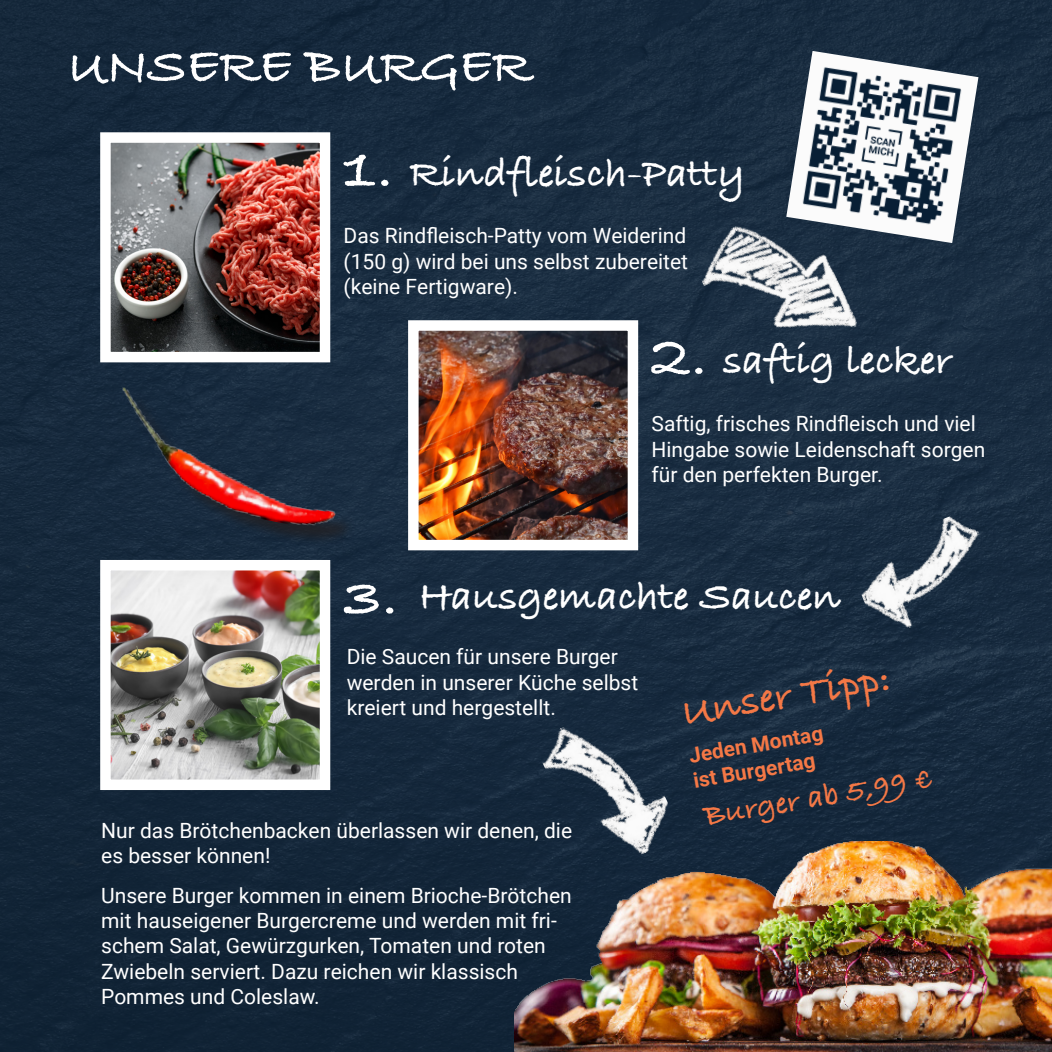
<style>
.page{position:relative;width:1052px;height:1052px;background:#16293d}
.page>*{position:absolute;margin:0;border:0;box-sizing:border-box;transform-origin:0 0}
.t1{font:700 63px "Bradley Hand ITCTT";color:#fff}
.t2{font:700 52.5px "Bradley Hand ITCTT";color:#fff}
.t3{font:700 42px "Bradley Hand ITCTT";color:#fff}
.t4{font:700 42px "Bradley Hand ITCTT";color:#f47846}
.t5{font:700 31.5px "Bradley Hand ITCTT";color:#f47846}
.t6{font:21px/25.2px "Roboto";color:#fff}
.t7{font:700 21px "Roboto";color:#f47846}
.s1{font-size:63px}
</style>
<div class="page">
<img style="left:111px;top:143px;width:208px;height:208px">
<div style="left:100px;top:132px;width:230px;height:230px;border:10px solid #fff"></div>
<img style="left:419px;top:331px;width:208px;height:208px">
<div style="left:408px;top:320px;width:230px;height:230px;border:10px solid #fff"></div>
<img style="left:111px;top:571px;width:208px;height:208px">
<div style="left:100px;top:560px;width:230px;height:230px;border:10px solid #fff"></div>
<img style="left:687px;top:197px;width:172px;height:181px">
<img style="left:846px;top:509px;width:156px;height:131px">
<img style="left:532px;top:700px;width:151px;height:141px">
<img style="left:514px;top:841px;width:538px;height:211px">
<img style="left:105px;top:387px;width:246px;height:146px">
<img style="left:786px;top:51px;width:192px;height:192px">
<p class="t2" style="left:68px;top:26px;width:465px">UNSERE BURGER</p>
<p class="t3" style="left:344px;top:142px;width:403px"><span class="s1">1.</span> Rindfleisch-Patty</p>
<p class="t6" style="left:344px;top:223px;width:346px;text-align:justify">Das Rindfleisch-Patty vom Weiderind (150 g) wird bei uns selbst zubereitet (keine Fertigware).</p>
<p class="t1" style="left:651px;top:308px;width:57px">2.</p>
<p class="t3" style="left:723px;top:328px;width:230px">saftig lecker</p>
<p class="t6" style="left:651px;top:410px;width:335px">Saftig, frisches Rindfleisch und viel<br>Hingabe sowie Leidenschaft sorgen für den perfekten Burger.</p>
<p class="t3" style="left:419px;top:564px;width:423px">Hausgemachte Saucen</p>
<p class="t6" style="left:347px;top:643px;width:293px">Die Saucen für unsere Burger werden in unserer Küche selbst kreiert und hergestellt.</p>
<p class="t1" style="left:344px;top:547px;width:56px">3.</p>
<p class="t4" style="left:676px;top:682px;width:213px;rotate:-10deg">Unser Tipp:</p>
<p class="t7" style="left:686px;top:741px;width:137px;rotate:-10deg">Jeden Montag</p>
<p class="t7" style="left:691px;top:766px;width:125px;rotate:-10deg">ist Burgertag</p>
<p class="t5" style="left:700px;top:793px;width:232px;rotate:-10deg">Burger ab 5,99 €</p>
<p class="t6" style="left:101px;top:817px;width:472px">Nur das Brötchenbacken überlassen wir denen, die es besser können!</p>
<p class="t6" style="left:101px;top:882px;width:472px">Unsere Burger kommen in einem Brioche-Brötchen mit hauseigener Burgercreme und werden mit fri&shy;schem Salat, Gewürzgurken, Tomaten und roten Zwiebeln serviert. Dazu reichen wir klassisch</p>
<p class="t6" style="left:101px;top:983px;width:220px">Pommes und Coleslaw.</p>
</div>
